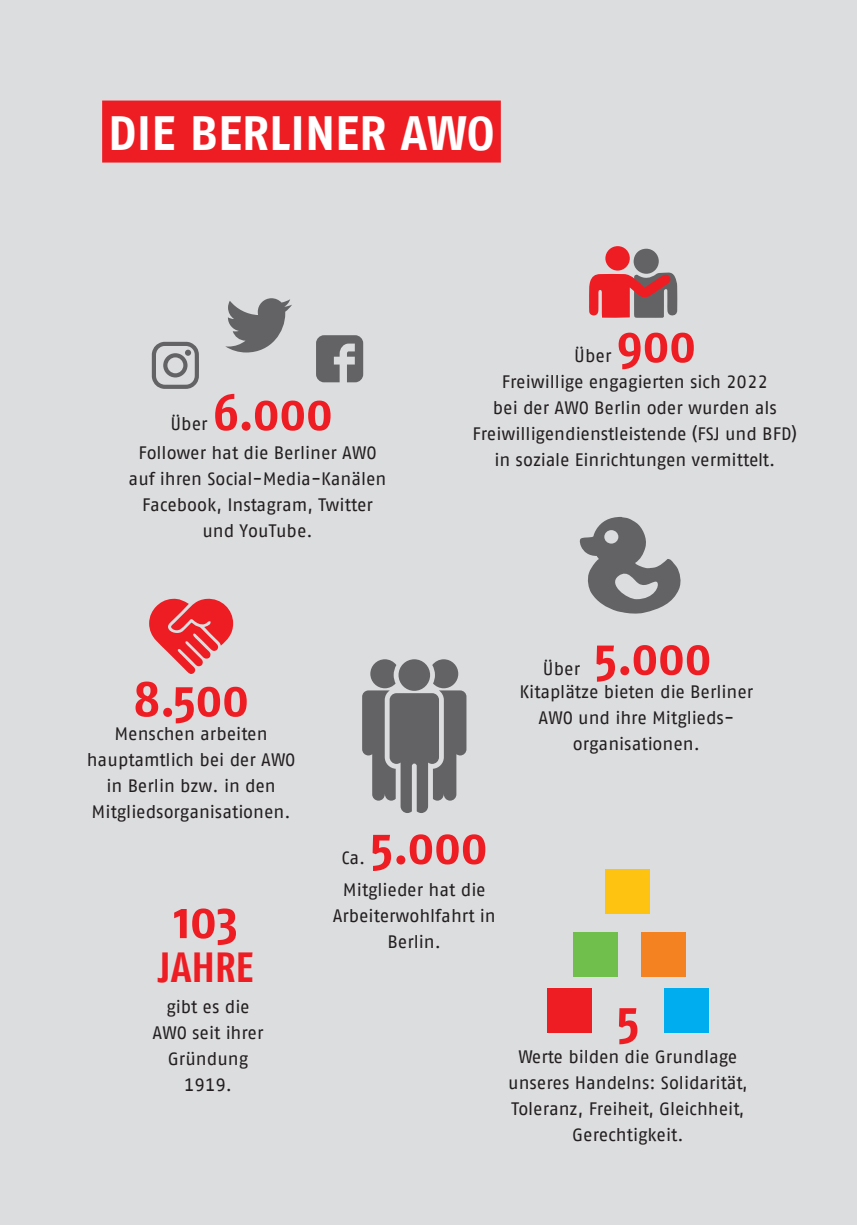
<style>
.page{position:relative;width:857px;height:1225px;background:#fff}
.page>*{position:absolute;margin:0;border:0;box-sizing:border-box;transform-origin:0 0}
.t1{font:700 52px "AWO Fago Cond";letter-spacing:.01em;color:#ee1d23}
.t2{font:700 48px "AWO Fago Office";color:#fff}
.t3{font:700 42px "AWO Fago Cond";letter-spacing:.005em;color:#ee1d23}
.t4{font:18px/26px "AWO Fago Office";color:#231f20;text-align:center}
</style>
<div class="page">
<div style="left:0;top:0;width:856px;height:1225px;background:#dcdddf"></div>
<div style="left:102px;top:101px;width:398px;height:62px;background:#ee1d23"></div>
<div style="left:633px;top:249px;width:25px;height:25px;background:#636366;border-radius:50%"></div>
<svg style="left:589px;top:272px;width:88px;height:46px;background:#be5357"></svg>
<div style="left:605px;top:246px;width:24px;height:25px;background:#ee1d23;border-radius:50%"></div>
<svg style="left:149px;top:598px;width:84px;height:76px"></svg>
<div style="left:547px;top:988px;width:44px;height:44px;background:#ee1d23"></div>
<div style="left:573px;top:932px;width:44px;height:44px;background:#70bf4c"></div>
<div style="left:605px;top:869px;width:44px;height:44px;background:#fec210"></div>
<div style="left:641px;top:932px;width:44px;height:44px;background:#f58220"></div>
<div style="left:664px;top:988px;width:44px;height:44px;background:#00aeef"></div>
<svg style="left:316px;top:335px;width:47px;height:47px"></svg>
<svg style="left:152px;top:342px;width:47px;height:47px"></svg>
<svg style="left:225px;top:298px;width:67px;height:54px"></svg>
<svg style="left:579px;top:517px;width:102px;height:97px"></svg>
<svg style="left:362px;top:659px;width:104px;height:154px"></svg>
<h2 class="t2" style="left:108px;top:105px;width:388px">DIE BERLINER AWO</h2>
<h1 class="t1" style="left:213px;top:381px;width:120px">6.000</h1>
<p class="t4" style="left:128px;top:439px;width:259px">Follower hat die Berliner AWO auf ihren Social-Media-Kanälen<br>Facebook, Instagram, Twitter und YouTube.</p>
<p class="t4" style="left:170px;top:411px;width:39px">Über</p>
<h1 class="t1" style="left:134px;top:668px;width:116px">8.500</h1>
<p class="t4" style="left:87px;top:721px;width:210px">Menschen arbeiten hauptamtlich bei der AWO in Berlin bzw. in den<br>Mitgliedsorganisationen.</p>
<h1 class="t1" style="left:616px;top:314px;width:80px">900</h1>
<p class="t4" style="left:472px;top:369px;width:326px">Freiwillige engagierten sich 2022<br>bei der AWO Berlin oder wurden als Freiwilligendienstleistende (FSJ und BFD) in soziale Einrichtungen vermittelt.</p>
<p class="t4" style="left:574px;top:343px;width:39px">Über</p>
<h1 class="t1" style="left:594px;top:626px;width:118px">5.000</h1>
<p class="t4" style="left:519px;top:679px;width:235px">Kitaplätze bieten die Berliner<br>AWO und ihre Mitglieds&shy;organisationen.</p>
<p class="t4" style="left:542px;top:655px;width:39px">Über</p>
<h1 class="t1" style="left:173px;top:889px;width:66px">103</h1>
<h3 class="t3" style="left:158px;top:943px;width:97px">JAHRE</h3>
<p class="t4" style="left:152px;top:994px;width:112px">gibt es die<br>AWO seit ihrer<br>Gründung<br>1919.</p>
<p class="t4" style="left:341px;top:844px;width:25px">Ca.</p>
<h1 class="t1" style="left:370px;top:815px;width:118px">5.000</h1>
<p class="t4" style="left:332px;top:876px;width:164px">Mitglieder hat die<br>Arbeiterwohlfahrt in<br>Berlin.</p>
<h1 class="t1" style="left:616px;top:988px;width:24px">5</h1>
<p class="t4" style="left:508px;top:1044px;width:241px">Werte bilden die Grundlage unseres Handelns: Solidarität,<br>Toleranz, Freiheit, Gleichheit,<br>Gerechtigkeit.</p>
</div>
